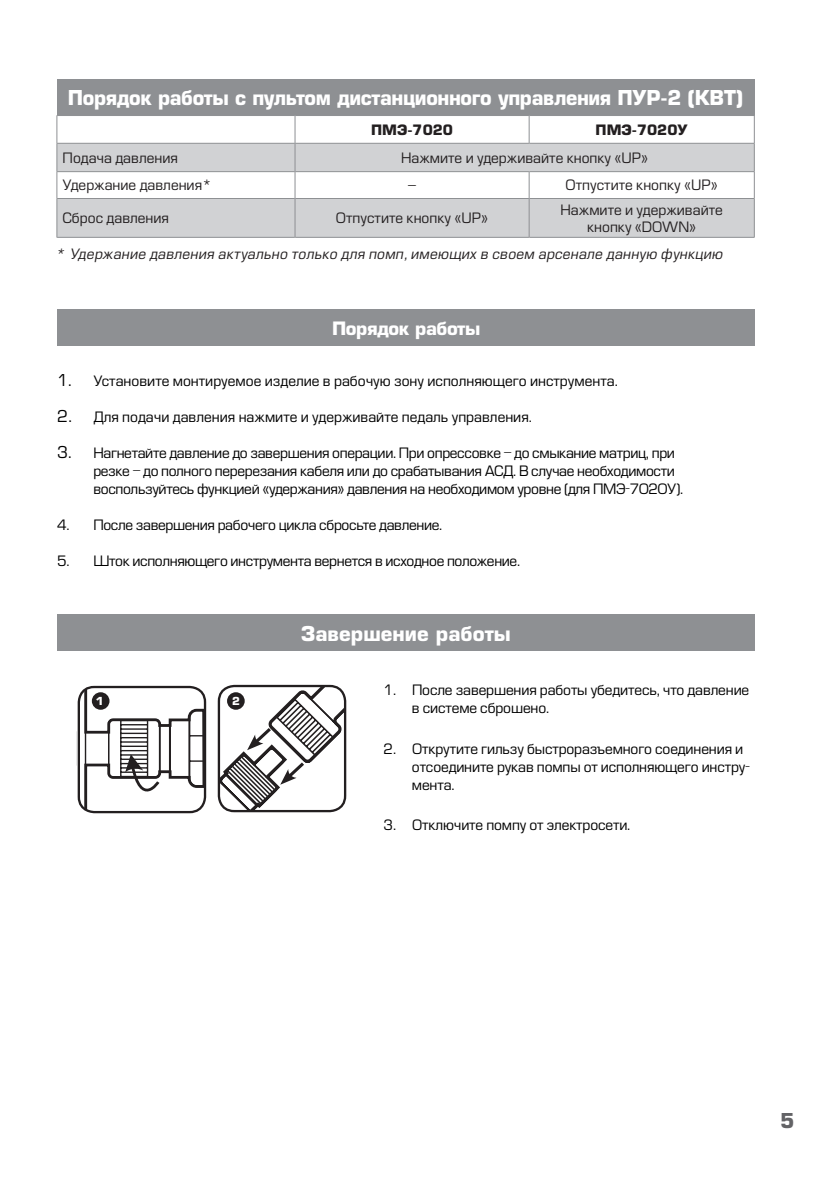
<style>
.page{position:relative;width:840px;height:1191px;background:#fff}
.page>*{position:absolute;margin:0;border:0;box-sizing:border-box;transform-origin:0 0}
.t1{font:700 20px "Europe";letter-spacing:-.02em;color:#fff}
.t2{font:700 20px "Europe";color:#fff}
.t3{font:700 20px "Europe";color:#636366}
.t4{font:700 18px "Europe";letter-spacing:-.025em;color:#fff}
.t5{font:14px/18px "Europe";letter-spacing:-.025em;color:#000}
.t6{font:14px/16.8px "Europe";color:#231f20;text-align:center}
.t7{font:14px "Europe";color:#000}
.t8{font:italic 14px "Europe";letter-spacing:.02em;color:#231f20}
.t9{font:700 14px "Europe";color:#231f20}
.t10{font:700 10.8px "Europe";color:#fff}
.s1{font-size:16px}
</style>
<div class="page">
<div style="left:57px;top:310px;width:697px;height:36px;background:#8e9093"></div>
<div style="left:57px;top:79px;width:697px;height:36px;background:#8e9093"></div>
<svg style="left:58px;top:116px;width:695px;height:27px"></svg>
<svg style="left:58px;top:143px;width:695px;height:94px;fill:#d1d2d4"></svg>
<hr style="left:753px;top:198px;width:1px;height:39px;background:#8e9093">
<hr style="left:57px;top:237px;width:237px;height:1px;background:#8e9093">
<hr style="left:57px;top:171px;width:237px;height:1px;background:#8e9093">
<svg style="left:528px;top:171px;width:1px;height:27px"></svg>
<hr style="left:57px;top:198px;width:237px;height:1px;background:#8e9093">
<hr style="left:294px;top:198px;width:1px;height:39px;background:#8e9093">
<hr style="left:528px;top:198px;width:1px;height:39px;background:#8e9093">
<hr style="left:57px;top:198px;width:1px;height:39px;background:#8e9093">
<hr style="left:57px;top:115px;width:237px;height:1px;background:#8e9093">
<svg style="left:57px;top:116px;width:1px;height:82px"></svg>
<hr style="left:57px;top:143px;width:237px;height:1px;background:#8e9093">
<hr style="left:295px;top:115px;width:233px;height:1px;background:#8e9093">
<hr style="left:529px;top:115px;width:224px;height:1px;background:#8e9093">
<svg style="left:528px;top:115px;width:1px;height:28px"></svg>
<svg style="left:753px;top:115px;width:1px;height:83px"></svg>
<hr style="left:295px;top:143px;width:233px;height:1px;background:#8e9093">
<svg style="left:294px;top:115px;width:1px;height:83px"></svg>
<hr style="left:529px;top:143px;width:224px;height:1px;background:#8e9093">
<hr style="left:295px;top:171px;width:233px;height:1px;background:#8e9093">
<hr style="left:529px;top:171px;width:224px;height:1px;background:#8e9093">
<hr style="left:295px;top:198px;width:233px;height:1px;background:#8e9093">
<hr style="left:529px;top:198px;width:224px;height:1px;background:#8e9093">
<hr style="left:295px;top:237px;width:233px;height:1px;background:#8e9093">
<hr style="left:529px;top:237px;width:224px;height:1px;background:#8e9093">
<svg style="left:76px;top:686px;width:131px;height:126px"></svg>
<div style="left:78px;top:686px;width:128px;height:127px;border:2px solid #231f20;border-radius:15px"></div>
<div style="left:92px;top:692px;width:17px;height:17px;background:#231f20;border-radius:50%"></div>
<svg style="left:219px;top:686px;width:126px;height:125px"></svg>
<div style="left:218px;top:685px;width:128px;height:127px;border:2px solid #231f20;border-radius:15px"></div>
<div style="left:227px;top:692px;width:17px;height:17px;background:#231f20;border-radius:50%"></div>
<div style="left:57px;top:615px;width:697px;height:36px;background:#8e9093"></div>
<h1 class="t1" style="left:68px;top:86px;width:676px">Порядок работы с пультом дистанционного управления ПУР-2 (КВТ)</h1>
<p class="t9" style="left:371px;top:121px;width:83px">ПМЭ-7020</p>
<p class="t9" style="left:595px;top:121px;width:94px">ПМЭ-7020У</p>
<p class="t6" style="left:63px;top:149px;width:117px">Подача давления</p>
<p class="t6" style="left:401px;top:149px;width:248px">Нажмите и удерживайте кнопку «UP»</p>
<p class="t6" style="left:63px;top:177px;width:151px">Удержание давления*</p>
<p class="t6" style="left:408px;top:171px;width:9px">_</p>
<p class="t6" style="left:565px;top:177px;width:154px">Отпустите кнопку «UP»</p>
<p class="t6" style="left:63px;top:210px;width:108px">Сброс давления</p>
<p class="t6" style="left:336px;top:210px;width:154px">Отпустите кнопку «UP»</p>
<p class="t6" style="left:560px;top:201px;width:164px">Нажмите и удерживайте кнопку «DOWN»</p>
<p class="t8" style="left:57px;top:246px;width:667px">* Удержание давления актуально только для помп, имеющих в своем арсенале данную функцию</p>
<p class="t4" style="left:332px;top:318px;width:150px">Порядок работы</p>
<p class="t7" style="left:57px;top:372px;width:561px"><span class="s1">1.</span> Установите монтируемое изделие в рабочую зону исполняющего инструмента.</p>
<p class="t7" style="left:57px;top:408px;width:476px"><span class="s1">2.</span> Для подачи давления нажмите и удерживайте педаль управления.</p>
<p class="t5" style="left:93px;top:443px;width:591px;text-indent:-36px"><span class="s1">3.</span> Нагнетайте давление до завершения операции. При опрессовке – до смыкание матриц, при резке – до полного перерезания кабеля или до срабатывания АСД. В случае необходимости воспользуйтесь функцией «удержания» давления на необходимом уровне (для ПМЭ-7020У).</p>
<p class="t5" style="left:57px;top:515px;width:386px">4. После завершения рабочего цикла сбросьте давление.</p>
<p class="t5" style="left:57px;top:551px;width:464px">5. Шток исполняющего инструмента вернется в исходное положение.</p>
<p class="t10" style="left:96px;top:694px;width:9px">1</p>
<p class="t10" style="left:232px;top:694px;width:9px">2</p>
<h1 class="t2" style="left:300px;top:621px;width:211px">Завершение работы</h1>
<p class="t5" style="left:411px;top:681px;width:339px;text-indent:-28px">1. После завершения работы убедитесь, что давление в системе сброшено.</p>
<p class="t5" style="left:411px;top:739px;width:339px;text-indent:-28px">2. Открутите гильзу быстроразъемного соединения и отсоедините рукав помпы от исполняющего инстру&shy;мента.</p>
<p class="t5" style="left:383px;top:816px;width:248px">3. Отключите помпу от электросети.</p>
<h1 class="t3" style="left:779px;top:1108px;width:16px">5</h1>
</div>
